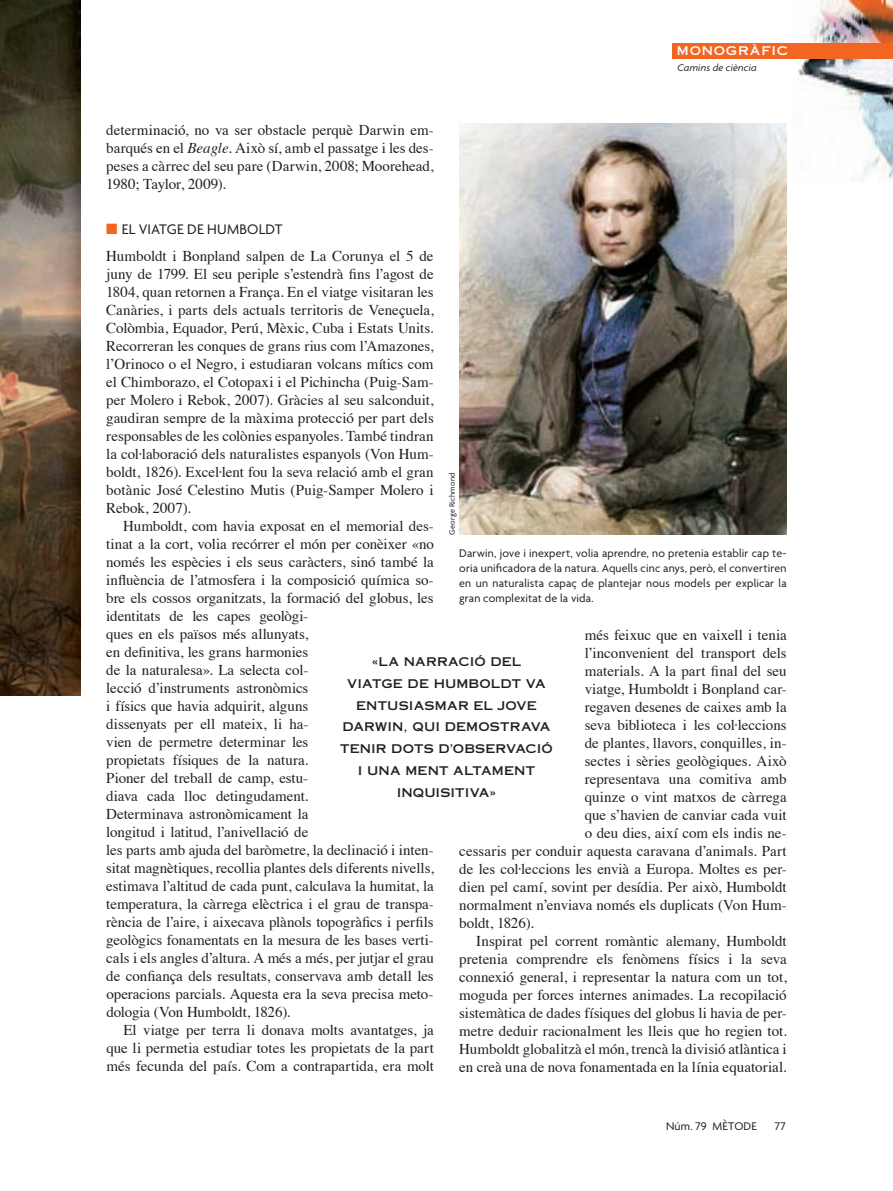
<style>
.page{position:relative;width:893px;height:1191px;background:#fff}
.page>*{position:absolute;margin:0;border:0;box-sizing:border-box;transform-origin:0 0}
.t1{font:15px/18px "Times";letter-spacing:-.005em;color:#231f20;text-align:justify}
.t2{font:15px "Agenda";letter-spacing:.01em;color:#231f20}
.t3{font:12px/15px "Agenda";letter-spacing:.015em;color:#231f20;text-align:justify}
.t4{font:12px/21.8px "Copperplate Thirty One AB";letter-spacing:.01em;color:#231f20;text-align:center}
.t5{font:12px "Copperplate Thirty One AB";letter-spacing:.06em;color:#fff}
.t6{font:italic 10.5px "Agenda";letter-spacing:.02em;color:#231f20}
.t7{font:8.25px "Agenda";letter-spacing:.025em;color:#231f20}
.s1{font-style:italic}
.s2{color:#f36621}
</style>
<div class="page">
<img style="left:792px;top:0;width:101px;height:181px">
<img style="left:0;top:0;width:81px;height:695px">
<img style="left:459px;top:123px;width:328px;height:412px">
<div style="left:673px;top:43px;width:220px;height:15px;background:#f36621"></div>
<p class="t5" style="left:677px;top:44px;width:113px">MONOGRÀFIC</p>
<p class="t6" style="left:677px;top:63px;width:81px">Camins de ciència</p>
<p class="t1" style="left:106px;top:122px;width:329px">determinació, no va ser obstacle perquè Darwin em&shy;barqués en el <span class="s1">Beagle</span>. Això sí, amb el passatge i les des&shy;peses a càrrec del seu pare (Darwin, 2008; Moorehead, 1980; Taylor, 2009).</p>
<p class="t2" style="left:106px;top:223px;width:178px"><span class="s2">■</span> EL VIATGE DE HUMBOLDT</p>
<p class="t1" style="left:106px;top:248px;width:329px">Humboldt i Bonpland salpen de La Corunya el 5 de juny de 1799. El seu periple s’estendrà fins l’agost de 1804, quan retornen a França. En el viatge visitaran les Canàries, i parts dels actuals territoris de Veneçuela, Colòmbia, Equador, Perú, Mèxic, Cuba i Estats Units.<br>Recorreran les conques de grans rius com l’Amazones, l’Orinoco o el Negro, i estudiaran volcans mítics com el Chimborazo, el Cotopaxi i el Pichincha (Puig-Sam&shy;per Molero i Rebok, 2007). Gràcies al seu salconduit, gaudiran sempre de la màxima protecció per part dels responsables de les colònies espanyoles. També tindran la col·laboració dels naturalistes espanyols (Von Hum&shy;boldt, 1826). Excel·lent fou la seva relació amb el gran botànic José Celestino Mutis (Puig-Samper Molero i Rebok, 2007).</p>
<p class="t1" style="left:106px;top:518px;width:329px;text-align:left;text-indent:17px">Humboldt, com havia exposat en el memorial des&shy;tinat a la cort, volia recórrer el món per conèixer «no només les espècies i els seus caràcters, sinó també la influència de l’atmosfera i la composició química so&shy;bre els cossos organitzats, la formació del globus, les identitats de les capes geològi-<br>ques en els països més allunyats,<br>en definitiva, les grans harmonies<br>de la naturalesa». La selecta col-<br>lecció d’instruments astronòmics<br>i físics que havia adquirit, alguns<br>dissenyats per ell mateix, li ha-<br>vien de permetre determinar les<br>propietats físiques de la natura.<br>Pioner del treball de camp, estu-<br>diava cada lloc detingudament.<br>Determinava astronòmicament la<br>longitud i latitud, l’anivellació de<br>les parts amb ajuda del baròmetre, la declinació i inten&shy;sitat magnètiques, recollia plantes dels diferents nivells, estimava l’altitud de cada punt, calculava la humitat, la temperatura, la càrrega elèctrica i el grau de transpa&shy;rència de l’aire, i aixecava plànols topogràfics i perfils geològics fonamentats en la mesura de les bases verti&shy;cals i els angles d’altura. A més a més, per jutjar el grau de confiança dels resultats, conservava amb detall les operacions parcials. Aquesta era la seva precisa meto&shy;dologia (Von Humboldt, 1826).</p>
<p class="t1" style="left:106px;top:1022px;width:329px;text-indent:17px">El viatge per terra li donava molts avantatges, ja que li permetia estudiar totes les propietats de la part més fecunda del país. Com a contrapartida, era molt</p>
<p class="t7" style="left:449px;top:535px;width:64px;rotate:-90deg">George Richmond</p>
<p class="t3" style="left:459px;top:546px;width:329px">Darwin, jove i inexpert, volia aprendre, no pretenia establir cap te&shy;oria unificadora de la natura. Aquells cinc anys, però, el convertiren en un naturalista capaç de plantejar nous models per explicar la gran complexitat de la vida.</p>
<p class="t1" style="left:585px;top:627px;width:204px">més feixuc que en vaixell i tenia</p>
<p class="t1" style="left:585px;top:645px;width:203px">l’inconvenient del transport dels</p>
<p class="t1" style="left:585px;top:663px;width:203px">materials. A la part final del seu</p>
<p class="t1" style="left:585px;top:681px;width:204px">viatge, Humboldt i Bonpland car-</p>
<p class="t1" style="left:585px;top:699px;width:203px">regaven desenes de caixes amb la</p>
<p class="t1" style="left:585px;top:717px;width:204px">seva biblioteca i les col·leccions</p>
<p class="t1" style="left:585px;top:735px;width:204px">de plantes, llavors, conquilles, in-</p>
<p class="t1" style="left:585px;top:753px;width:203px">sectes i sèries geològiques. Això</p>
<p class="t1" style="left:585px;top:771px;width:203px">representava una comitiva amb</p>
<p class="t1" style="left:585px;top:789px;width:203px">quinze o vint matxos de càrrega</p>
<p class="t1" style="left:585px;top:807px;width:203px">que s’havien de canviar cada vuit</p>
<p class="t1" style="left:585px;top:825px;width:203px">o deu dies, així com els indis ne-</p>
<p class="t1" style="left:459px;top:843px;width:329px">cessaris per conduir aquesta caravana d’animals. Part</p>
<p class="t1" style="left:459px;top:861px;width:329px">de les col·leccions les envià a Europa. Moltes es per-</p>
<p class="t1" style="left:459px;top:879px;width:329px">dien pel camí, sovint per desídia. Per això, Humboldt</p>
<p class="t1" style="left:459px;top:897px;width:329px">normalment n’enviava només els duplicats (Von Hum-</p>
<p class="t1" style="left:459px;top:915px;width:76px">boldt, 1826).</p>
<p class="t1" style="left:476px;top:933px;width:312px">Inspirat pel corrent romàntic alemany, Humboldt</p>
<p class="t1" style="left:459px;top:951px;width:329px">pretenia comprendre els fenòmens físics i la seva</p>
<p class="t1" style="left:459px;top:969px;width:329px">connexió general, i representar la natura com un tot,</p>
<p class="t1" style="left:459px;top:987px;width:329px">moguda per forces internes animades. La recopilació</p>
<p class="t1" style="left:459px;top:1005px;width:329px">sistemàtica de dades físiques del globus li havia de per-</p>
<p class="t1" style="left:459px;top:1023px;width:329px">metre deduir racionalment les lleis que ho regien tot.</p>
<p class="t1" style="left:459px;top:1041px;width:329px">Humboldt globalitzà el món, trencà la divisió atlàntica i</p>
<p class="t1" style="left:459px;top:1059px;width:329px">en creà una de nova fonamentada en la línia equatorial.</p>
<p class="t4" style="left:340px;top:651px;width:214px">«LA NARRACIÓ DEL<br>VIATGE DE HUMBOLDT VA<br>ENTUSIASMAR EL JOVE<br>DARWIN, QUI DEMOSTRAVA<br>TENIR DOTS D’OBSERVACIÓ<br>I UNA MENT ALTAMENT<br>INQUISITIVA»</p>
<p class="t3" style="left:666px;top:1119px;width:92px">Núm. 79 MÈTODE</p>
<p class="t3" style="left:775px;top:1119px;width:13px">77</p>
</div>
